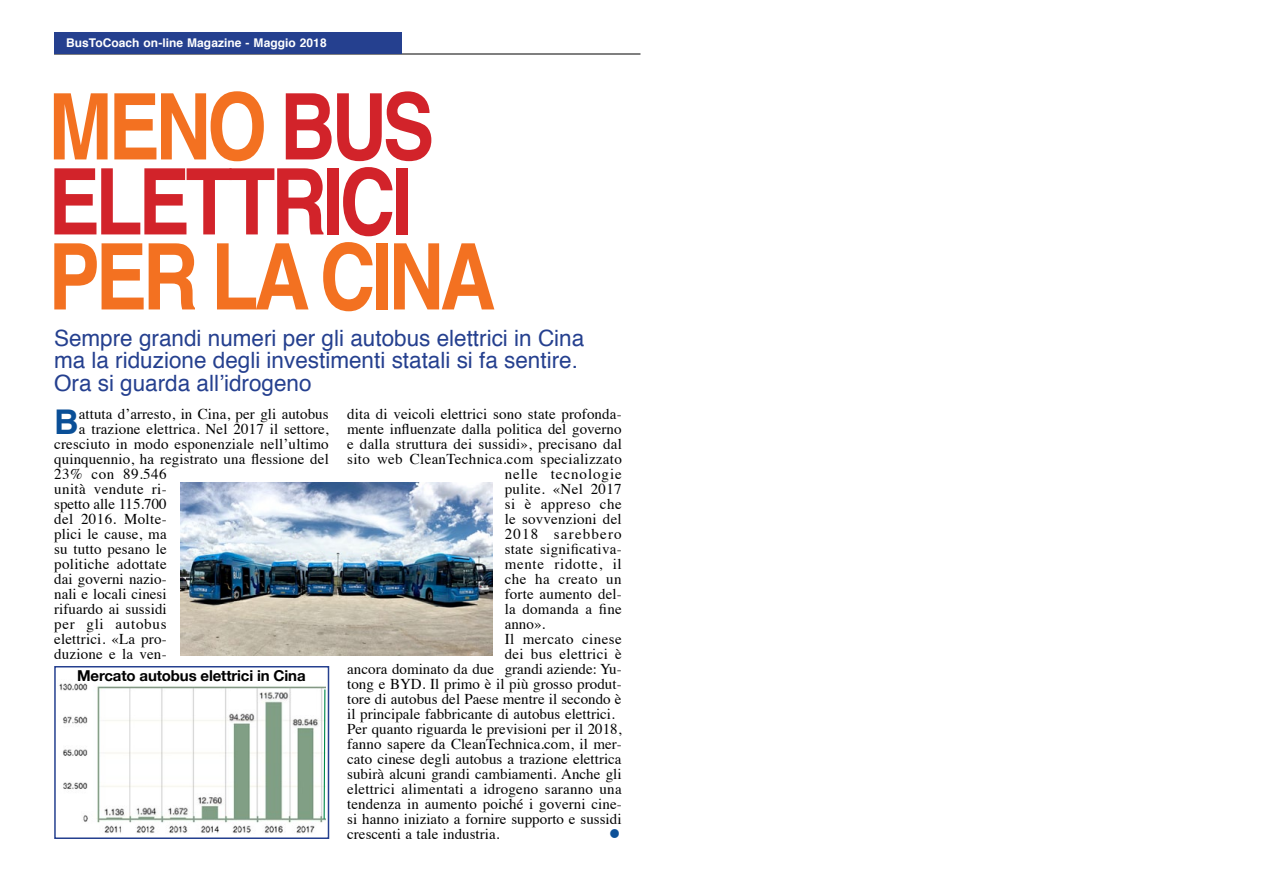
<style>
.page{position:relative;width:1263px;height:893px;background:#fff}
.page>*{position:absolute;margin:0;border:0;box-sizing:border-box;transform-origin:0 0}
.Paragraph_Style_2{font:700 91.8px "Helvetica";letter-spacing:-.055em;color:#f37121;scale:.84 1}
.Paragraph_Style_2-2{font:700 91.8px "Helvetica";letter-spacing:-.055em;color:#d2232a;scale:.84 1}
.corpo_testo_cap{font:700 34.05px "Helvetica";color:#0a4f97}
.corpo_testo{font:30px "Symbol";color:#0d5097}
.sommario{font:22.5px "Helvetica";color:#25408f}
.corpo_testo_cap-2{font:15px "Times";letter-spacing:.01em;color:#000}
.corpo_testo-2{font:15px/15px "Times";color:#000;text-align:justify}
.t1{font:700 15px "Helvetica Neue";letter-spacing:-.01em;color:#000}
.corpo_testo_cap-3{font:15px "Times";letter-spacing:.035em;color:#000}
.corpo_testo-3{font:15px "Times";letter-spacing:.02em;color:#000}
.corpo_testo_cap-4{font:15px "Times";letter-spacing:.06em;color:#000}
.corpo_testo_cap-5{font:15px "Times";letter-spacing:.045em;color:#000}
.corpo_testo-4{font:15px "Times";letter-spacing:.03em;color:#000}
.corpo_testo_cap-6{font:15px "Times";letter-spacing:.05em;color:#000}
.corpo_testo_cap-7{font:15px "Times";letter-spacing:.08em;color:#000}
.corpo_testo_cap-8{font:15px "Times";letter-spacing:.03em;color:#000}
.Testatina{font:700 12px "Helvetica";letter-spacing:.005em;color:#fff}
.s1{color:#d2232a}
</style>
<div class="page">
<hr style="left:54px;top:54px;width:586px;height:1px;background:#000">
<div style="left:54px;top:32px;width:348px;height:21px;background:#25408f"></div>
<img style="left:59px;top:683px;width:266px;height:151px">
<svg style="left:323px;top:688px;width:3px;height:132px"></svg>
<div style="left:54px;top:666px;width:275px;height:173px;border:2px solid #25408f"></div>
<img style="left:180px;top:483px;width:313px;height:172px">
<p class="Testatina" style="left:66px;top:33px;width:262px">BusToCoach on-line Magazine - Maggio 2018</p>
<p class="Paragraph_Style_2" style="left:48px;top:53px;width:461px">MENO <span class="s1">BUS</span></p>
<p class="Paragraph_Style_2-2" style="left:48px;top:128px;width:435px">ELETTRICI</p>
<p class="Paragraph_Style_2" style="left:48px;top:203px;width:534px">PER LA CINA</p>
<p class="sommario" style="left:54px;top:321px;width:532px">Sempre grandi numeri per gli autobus elettrici in Cina</p>
<p class="sommario" style="left:54px;top:343px;width:525px">ma la riduzione degli investimenti statali si fa sentire.</p>
<p class="sommario" style="left:54px;top:366px;width:259px">Ora si guarda all’idrogeno</p>
<p class="corpo_testo_cap" style="left:54px;top:394px;width:26px">B</p>
<p class="corpo_testo_cap-2" style="left:79px;top:400px;width:251px">attuta d’arresto, in Cina, per gli autobus</p>
<p class="corpo_testo_cap-2" style="left:79px;top:415px;width:251px">a trazione elettrica. Nel 2017 il settore,</p>
<p class="corpo_testo_cap-2" style="left:54px;top:430px;width:276px">cresciuto in modo esponenziale nell’ultimo</p>
<p class="corpo_testo_cap-2" style="left:54px;top:445px;width:276px">quinquennio, ha registrato una flessione del</p>
<p class="corpo_testo_cap-3" style="left:54px;top:460px;width:114px">23% con 89.546</p>
<p class="corpo_testo_cap-2" style="left:54px;top:475px;width:114px">unità vendute ri-</p>
<p class="corpo_testo_cap-2" style="left:54px;top:490px;width:114px">spetto alle 115.700</p>
<p class="corpo_testo_cap-2" style="left:54px;top:505px;width:114px">del 2016. Molte-</p>
<p class="corpo_testo_cap-2" style="left:54px;top:520px;width:114px">plici le cause, ma</p>
<p class="corpo_testo_cap-2" style="left:54px;top:535px;width:114px">su tutto pesano le</p>
<p class="corpo_testo_cap-2" style="left:54px;top:550px;width:114px">politiche adottate</p>
<p class="corpo_testo_cap-2" style="left:54px;top:565px;width:114px">dai governi nazio-</p>
<p class="corpo_testo_cap-2" style="left:54px;top:580px;width:114px">nali e locali cinesi</p>
<p class="corpo_testo_cap-2" style="left:54px;top:595px;width:114px">rifuardo ai sussidi</p>
<p class="corpo_testo_cap-6" style="left:54px;top:610px;width:114px">per gli autobus</p>
<p class="corpo_testo_cap-2" style="left:54px;top:625px;width:114px">elettrici. «La pro-</p>
<p class="corpo_testo_cap-2" style="left:54px;top:640px;width:114px">duzione e la ven-</p>
<p class="t1" style="left:77px;top:663px;width:230px">Mercato autobus elettrici in Cina</p>
<p class="corpo_testo_cap-2" style="left:347px;top:400px;width:276px">dita di veicoli elettrici sono state profonda-</p>
<p class="corpo_testo_cap-2" style="left:347px;top:415px;width:276px">mente influenzate dalla politica del governo</p>
<p class="corpo_testo_cap-2" style="left:347px;top:430px;width:276px">e dalla struttura dei sussidi», precisano dal</p>
<p class="corpo_testo_cap-2" style="left:347px;top:445px;width:276px">sito web CleanTechnica.com specializzato</p>
<p class="corpo_testo_cap-4" style="left:505px;top:460px;width:118px">nelle tecnologie</p>
<p class="corpo_testo_cap-2" style="left:505px;top:475px;width:119px">pulite. «Nel 2017</p>
<p class="corpo_testo_cap-3" style="left:505px;top:490px;width:119px">si è appreso che</p>
<p class="corpo_testo_cap-2" style="left:505px;top:505px;width:118px">le sovvenzioni del</p>
<p class="corpo_testo_cap-7" style="left:505px;top:520px;width:119px">2018 sarebbero</p>
<p class="corpo_testo_cap-2" style="left:505px;top:535px;width:118px">state significativa-</p>
<p class="corpo_testo_cap-5" style="left:505px;top:550px;width:118px">mente ridotte, il</p>
<p class="corpo_testo_cap-8" style="left:505px;top:565px;width:118px">che ha creato un</p>
<p class="corpo_testo_cap-2" style="left:505px;top:580px;width:118px">forte aumento del-</p>
<p class="corpo_testo_cap-2" style="left:505px;top:595px;width:119px">la domanda a fine</p>
<p class="corpo_testo_cap-2" style="left:505px;top:610px;width:42px">anno».</p>
<p class="corpo_testo-4" style="left:505px;top:625px;width:118px">Il mercato cinese</p>
<p class="corpo_testo-3" style="left:505px;top:640px;width:119px">dei bus elettrici è</p>
<p class="corpo_testo-2" style="left:347px;top:660px;width:276px">ancora dominato da due grandi aziende: Yu-</p>
<p class="corpo_testo-2" style="left:347px;top:675px;width:276px">tong e BYD. Il primo è il più grosso produt-</p>
<p class="corpo_testo-2" style="left:347px;top:690px;width:276px">tore di autobus del Paese mentre il secondo è</p>
<p class="corpo_testo-2" style="left:347px;top:705px;width:269px">il principale fabbricante di autobus elettrici.</p>
<p class="corpo_testo-2" style="left:347px;top:720px;width:276px">Per quanto riguarda le previsioni per il 2018, fanno sapere da CleanTechnica.com, il mer&shy;cato cinese degli autobus a trazione elettrica subirà alcuni grandi cambiamenti. Anche gli elettrici alimentati a idrogeno saranno una tendenza in aumento poiché i governi cine&shy;si hanno iniziato a fornire supporto e sussidi crescenti a tale industria.</p>
<p class="corpo_testo" style="left:608px;top:820px;width:15px">•</p>
</div>
